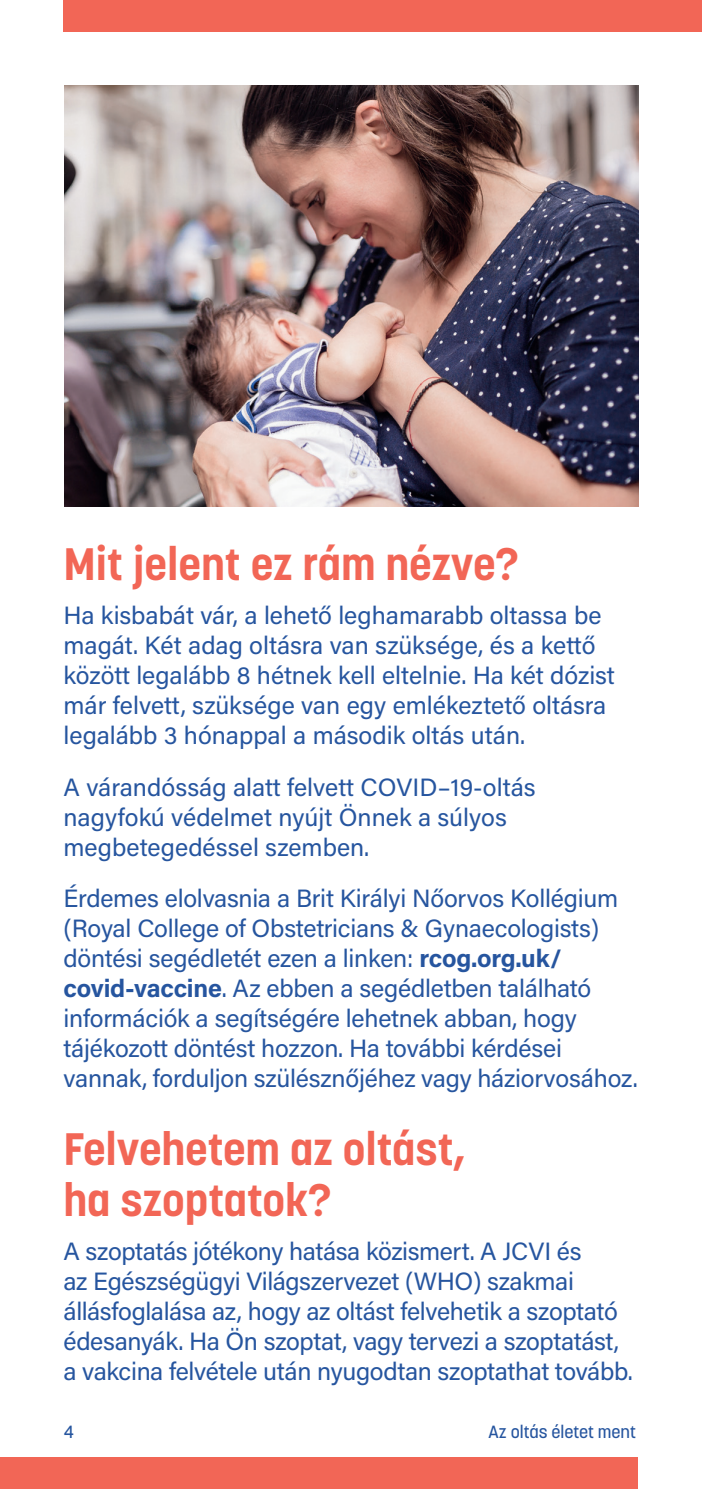
<style>
.page{position:relative;width:702px;height:1489px;background:#fff}
.page>*{position:absolute;margin:0;border:0;box-sizing:border-box;transform-origin:0 0}
.t1{font:700 45px/50px "Korolev";color:#f26656}
.t2{font:25px/30px "Acumin Pro";letter-spacing:-.01em;color:#26559f}
.t3{font:500 17.5px "Korolev";color:#26559f}
.s1{font-weight:700}
</style>
<div class="page">
<img style="left:64px;top:85px;width:574px;height:422px">
<div style="left:64px;top:0;width:638px;height:32px;background:#f26656"></div>
<div style="left:0;top:1456px;width:638px;height:32px;background:#f26656"></div>
<p class="t1" style="left:63px;top:539px;width:456px">Mit jelent ez rám nézve?</p>
<p class="t2" style="left:63px;top:599px;width:553px">Ha kisbabát vár, a lehető leghamarabb oltassa be magát. Két adag oltásra van szüksége, és a kettő között legalább 8 hétnek kell eltelnie. Ha két dózist már felvett, szüksége van egy emlékeztető oltásra legalább 3 hónappal a második oltás után.</p>
<p class="t2" style="left:63px;top:771px;width:473px">A várandósság alatt felvett COVID–19-oltás nagyfokú védelmet nyújt Önnek a súlyos megbetegedéssel szemben.</p>
<p class="t2" style="left:63px;top:882px;width:576px">Érdemes elolvasnia a Brit Királyi Nőorvos Kollégium (Royal College of Obstetricians &amp; Gynaecologists) döntési segédletét ezen a linken: <span class="s1">rcog.org.uk/ covid-vaccine</span>. Az ebben a segédletben található információk a segítségére lehetnek abban, hogy tájékozott döntést hozzon. Ha további kérdései vannak, forduljon szülésznőjéhez vagy háziorvosához.</p>
<p class="t1" style="left:63px;top:1124px;width:404px">Felvehetem az oltást, ha szoptatok?</p>
<p class="t2" style="left:63px;top:1234px;width:571px">A szoptatás jótékony hatása közismert. A JCVI és<br>az Egészségügyi Világszervezet (WHO) szakmai állásfoglalása az, hogy az oltást felvehetik a szoptató édesanyák. Ha Ön szoptat, vagy tervezi a szoptatást, a vakcina felvétele után nyugodtan szoptathat tovább.</p>
<p class="t3" style="left:64px;top:1420px;width:12px">4</p>
<p class="t3" style="left:488px;top:1420px;width:149px">Az oltás életet ment</p>
</div>
